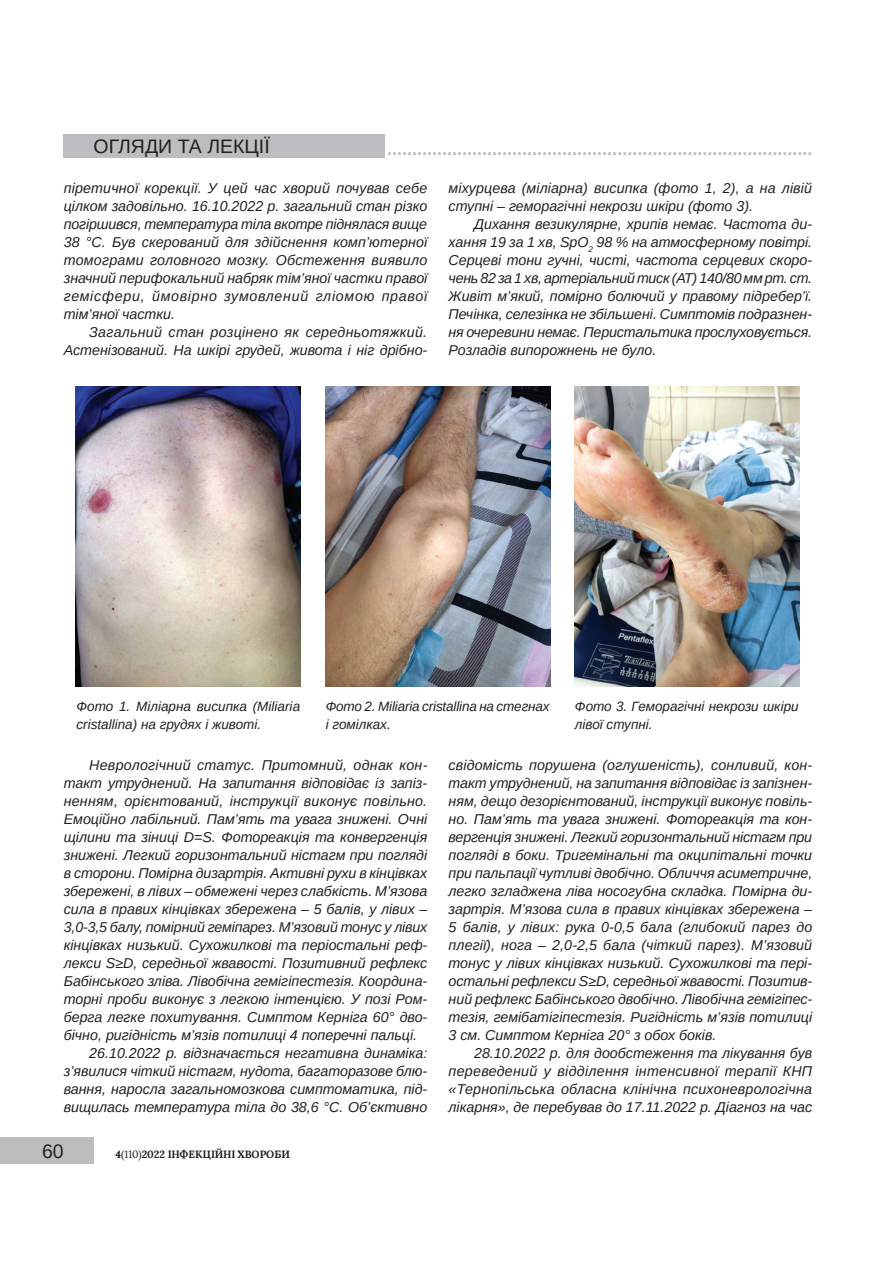
<style>
.page{position:relative;width:893px;height:1263px;background:#fff}
.page>*{position:absolute;margin:0;border:0;box-sizing:border-box;transform-origin:0 0}
.t1{font:19.5px "Arimo";color:#231f20}
.t2{font:700 18px "Arimo";color:#bcbdc0}
.t3{font:italic 14.25px/18px "Arimo";color:#231f20;text-align:justify}
.t4{font:italic 14.25px "Arimo";letter-spacing:.02em;color:#231f20}
.t5{font:italic 13.5px/18px "Arimo";color:#231f20}
.t6{font:700 10.5px "Lora";color:#231f20}
.s1{font-weight:400}
</style>
<div class="page">
<div style="left:64px;top:134px;width:321px;height:23px;background:#bcbdc0"></div>
<div style="left:0;top:1137px;width:94px;height:27px;background:#bcbdc0"></div>
<img style="left:76px;top:387px;width:225px;height:299px">
<img style="left:325px;top:387px;width:225px;height:299px">
<img style="left:574px;top:387px;width:225px;height:299px">
<h1 class="t1" style="left:94px;top:134px;width:178px">огляди та лекції</h1>
<p class="t2" style="left:387px;top:137px;width:427px">.....................................................................................</p>
<p class="t3" style="left:64px;top:179px;width:365px">піретичної корекції. У цей час хворий почував себе цілком задовільно. 16.10.2022 р. загальний стан різко погіршився, температура тіла вкотре піднялася вище 38 °С. Був скерований для здійснення комп’ютерної томограми головного мозку. Обстеження виявило значний перифокальний набряк тім’яної частки правої гемісфери, ймовірно зумовлений гліомою правої тім’яної частки.</p>
<p class="t3" style="left:64px;top:323px;width:365px;text-align:right">Загальний стан розцінено як середньотяжкий.<br>Астенізований. На шкірі грудей, живота і ніг дрібно-</p>
<p class="t3" style="left:449px;top:179px;width:365px">міхурцева (міліарна) висипка (фото 1, 2), а на лівій ступні – геморагічні некрози шкіри (фото 3).</p>
<p class="t3" style="left:449px;top:215px;width:365px;text-indent:26px">Дихання везикулярне, хрипів немає. Частота ди&shy;хання 19 за 1 хв, SpO<sub>2</sub> 98 % на атмосферному повітрі.<br>Серцеві тони гучні, чисті, частота серцевих скоро&shy;чень 82 за 1 хв, артеріальний тиск (АТ) 140/80 мм рт. ст.<br>Живіт м’який, помірно болючий у правому підребер’ї.<br>Печінка, селезінка не збільшені. Симптомів подразнен&shy;ня очеревини немає. Перистальтика прослуховується.<br>Розладів випорожнень не було.</p>
<p class="t5" style="left:77px;top:697px;width:225px">Фото 1. Міліарна висипка (Miliaria cristallina) на грудях і животі.</p>
<p class="t5" style="left:326px;top:697px;width:225px">Фото 2. Miliaria cristallina на стегнах і гомілках.</p>
<p class="t5" style="left:575px;top:697px;width:225px">Фото 3. Геморагічні некрози шкіри лівої ступні.</p>
<p class="t4" style="left:89px;top:755px;width:340px">Неврологічний статус. Притомний, однак кон-</p>
<p class="t3" style="left:64px;top:774px;width:365px">такт утруднений. На запитання відповідає із запіз-</p>
<p class="t3" style="left:64px;top:792px;width:365px">ненням, орієнтований, інструкції виконує повільно.</p>
<p class="t3" style="left:64px;top:810px;width:365px">Емоційно лабільний. Пам’ять та увага знижені. Очні</p>
<p class="t3" style="left:64px;top:828px;width:365px">щілини та зіниці D=S. Фотореакція та конвергенція</p>
<p class="t3" style="left:64px;top:846px;width:365px">знижені. Легкий горизонтальний ністагм при погляді</p>
<p class="t3" style="left:64px;top:864px;width:365px">в сторони. Помірна дизартрія. Активні рухи в кінцівках</p>
<p class="t3" style="left:64px;top:882px;width:365px">збережені, в лівих – обмежені через слабкість. М’язова</p>
<p class="t3" style="left:64px;top:900px;width:365px">сила в правих кінцівках збережена – 5 балів, у лівих –</p>
<p class="t3" style="left:64px;top:918px;width:365px">3,0-3,5 балу, помірний геміпарез. М’язовий тонуc у лівих</p>
<p class="t3" style="left:64px;top:936px;width:365px">кінцівках низький. Сухожилкові та періостальні реф-</p>
<p class="t3" style="left:64px;top:954px;width:365px">лекси S≥D, середньої жвавості. Позитивний рефлекс</p>
<p class="t3" style="left:64px;top:972px;width:365px">Бабінського зліва. Лівобічна гемігіпестезія. Координа-</p>
<p class="t3" style="left:64px;top:990px;width:365px">торні проби виконує з легкою інтенцією. У позі Ром-</p>
<p class="t3" style="left:64px;top:1008px;width:365px">берга легке похитування. Симптом Керніга 60° дво-</p>
<p class="t3" style="left:64px;top:1026px;width:355px">бічно, ригідність м’язів потилиці 4 поперечні пальці.</p>
<p class="t3" style="left:89px;top:1044px;width:340px">26.10.2022 р. відзначається негативна динаміка:</p>
<p class="t3" style="left:64px;top:1062px;width:365px">з’явилися чіткий ністагм, нудота, багаторазове блю-</p>
<p class="t3" style="left:64px;top:1080px;width:365px">вання, наросла загальномозкова симптоматика, під-</p>
<p class="t3" style="left:64px;top:1098px;width:365px">вищилась температура тіла до 38,6 °С. Об’єктивно</p>
<p class="t3" style="left:449px;top:756px;width:365px">свідомість порушена (оглушеність), сонливий, кон&shy;такт утруднений, на запитання відповідає із запізнен&shy;ням, дещо дезорієнтований, інструкції виконує повіль&shy;но. Пам’ять та увага знижені. Фотореакція та кон&shy;вергенція знижені. Легкий горизонтальний ністагм при погляді в боки. Тригемінальні та окципітальні точки при пальпації чутливі двобічно. Обличчя асиметричне, легко згладжена ліва носогубна складка. Помірна ди&shy;зартрія. М’язова сила в правих кінцівках збережена – 5 балів, у лівих: рука 0-0,5 бала (глибокий парез до плегії), нога – 2,0-2,5 бала (чіткий парез). М’язовий тонус у лівих кінцівках низький. Сухожилкові та пері&shy;остальні рефлекси S≥D, середньої жвавості. Позитив&shy;ний рефлекс Бабінського двобічно. Лівобічна гемігіпес&shy;тезія, гемібатігіпестезія. Ригідність м’язів потилиці 3 см. Симптом Керніга 20° з обох боків.</p>
<p class="t3" style="left:449px;top:1044px;width:365px;text-indent:26px">28.10.2022 р. для дообстеження та лікування був переведений у відділення інтенсивної терапії КНП «Тернопільська обласна клінічна психоневрологічна лікарня», де перебував до 17.11.2022 р. Діагноз на час</p>
<h1 class="t1" style="left:42px;top:1139px;width:23px">60</h1>
<p class="t6" style="left:116px;top:1147px;width:176px">4<span class="s1">(110)</span>2022 ІНФЕКЦІЙНІ ХВОРОБИ</p>
</div>
